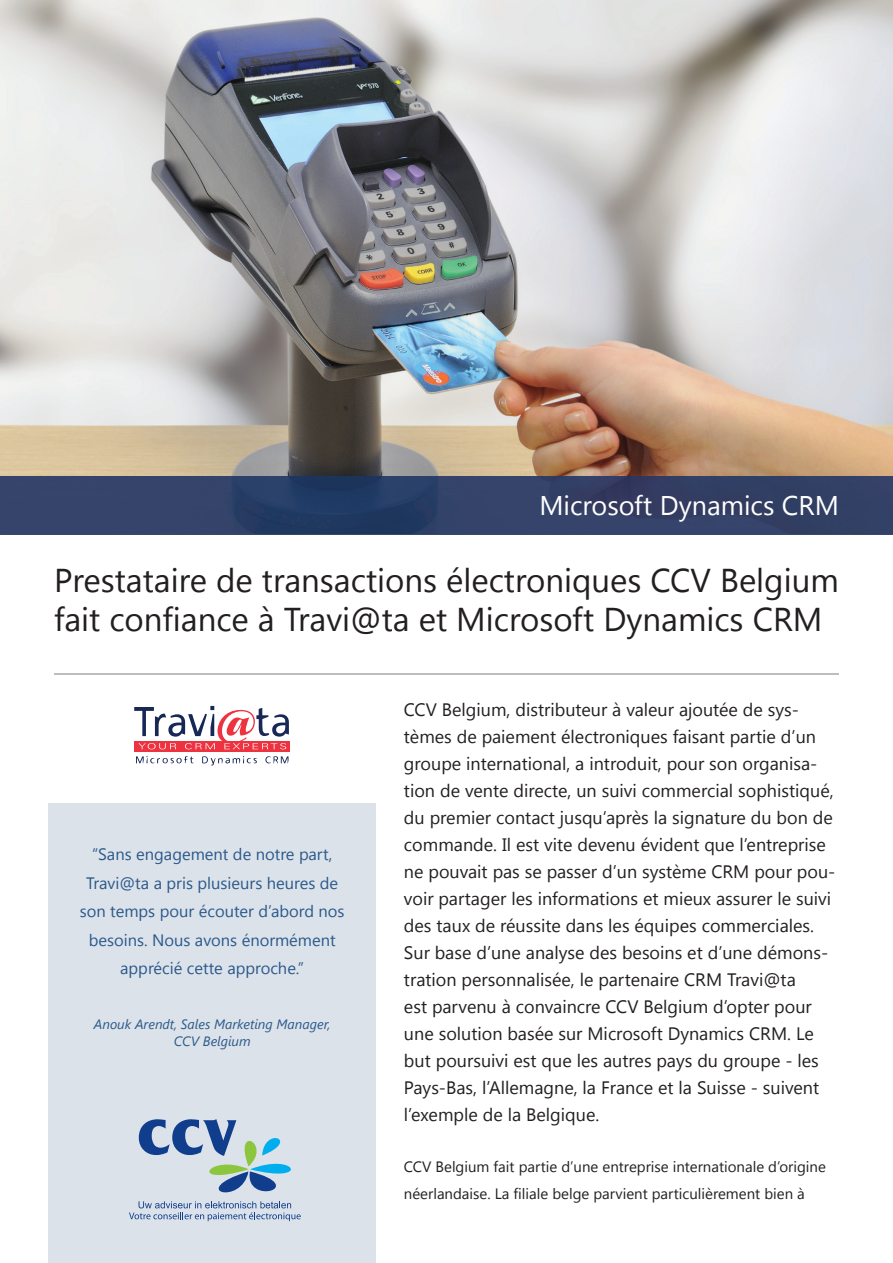
<style>
.page{position:relative;width:893px;height:1263px;background:#fff}
.page>*{position:absolute;margin:0;border:0;box-sizing:border-box;transform-origin:0 0}
.t1{font:33px/39.6px "Segoe UI";color:#231f20}
.t2{font:27px "Segoe UI";color:#fff}
.t3{font:18px/27px "Segoe UI";color:#231f20}
.t4{font:16.5px/28.5px "Segoe UI";color:#2b598a;text-align:center}
.t5{font:15px/27px "Segoe UI";color:#231f20}
.t6{font:italic 13.5px/16.2px "Segoe UI";color:#2b598a;text-align:center}
</style>
<div class="page">
<img style="left:0;top:0;width:893px;height:477px">
<hr style="left:54px;top:673px;width:785px;height:2px;background:#a8a9ad">
<div style="left:49px;top:804px;width:327px;height:459px;background:#dbe2ea"></div>
<hr style="left:0;top:534px;width:893px;height:1px;background:#384872">
<img style="left:0;top:477px;width:893px;height:57px">
<div style="left:134px;top:741px;width:156px;height:11px;background:#ee3340"></div>
<svg style="left:134px;top:706px;width:155px;height:43px"></svg>
<svg style="left:136px;top:756px;width:58px;height:8px"></svg>
<svg style="left:202px;top:756px;width:55px;height:9px"></svg>
<svg style="left:265px;top:756px;width:23px;height:7px"></svg>
<svg style="left:129px;top:1119px;width:172px;height:102px"></svg>
<h2 class="t2" style="left:539px;top:487px;width:301px">Microsoft Dynamics CRM</h2>
<h1 class="t1" style="left:54px;top:559px;width:786px">Prestataire de transactions électroniques CCV Belgium fait confiance à Travi@ta et Microsoft Dynamics CRM</h1>
<p class="t4" style="left:80px;top:839px;width:266px">“Sans engagement de notre part,<br>Travi@ta a pris plusieurs heures de son temps pour écouter d’abord nos besoins. Nous avons énormément apprécié cette approche.”</p>
<p class="t6" style="left:94px;top:1016px;width:238px">Anouk Arendt, Sales Marketing Manager,<br>CCV Belgium</p>
<p class="t3" style="left:404px;top:695px;width:433px">CCV Belgium, distributeur à valeur ajoutée de sys&shy;tèmes de paiement électroniques faisant partie d’un groupe international, a introduit, pour son organisa&shy;tion de vente directe, un suivi commercial sophistiqué, du premier contact jusqu’après la signature du bon de commande. Il est vite devenu évident que l’entreprise ne pouvait pas se passer d’un système CRM pour pou&shy;voir partager les informations et mieux assurer le suivi des taux de réussite dans les équipes commerciales.<br>Sur base d’une analyse des besoins et d’une démons&shy;tration personnalisée, le partenaire CRM Travi@ta<br>est parvenu à convaincre CCV Belgium d’opter pour une solution basée sur Microsoft Dynamics CRM. Le but poursuivi est que les autres pays du groupe - les Pays-Bas, l’Allemagne, la France et la Suisse - suivent l’exemple de la Belgique.</p>
<p class="t5" style="left:404px;top:1152px;width:423px">CCV Belgium fait partie d’une entreprise internationale d’origine néerlandaise. La filiale belge parvient particulièrement bien à</p>
</div>
